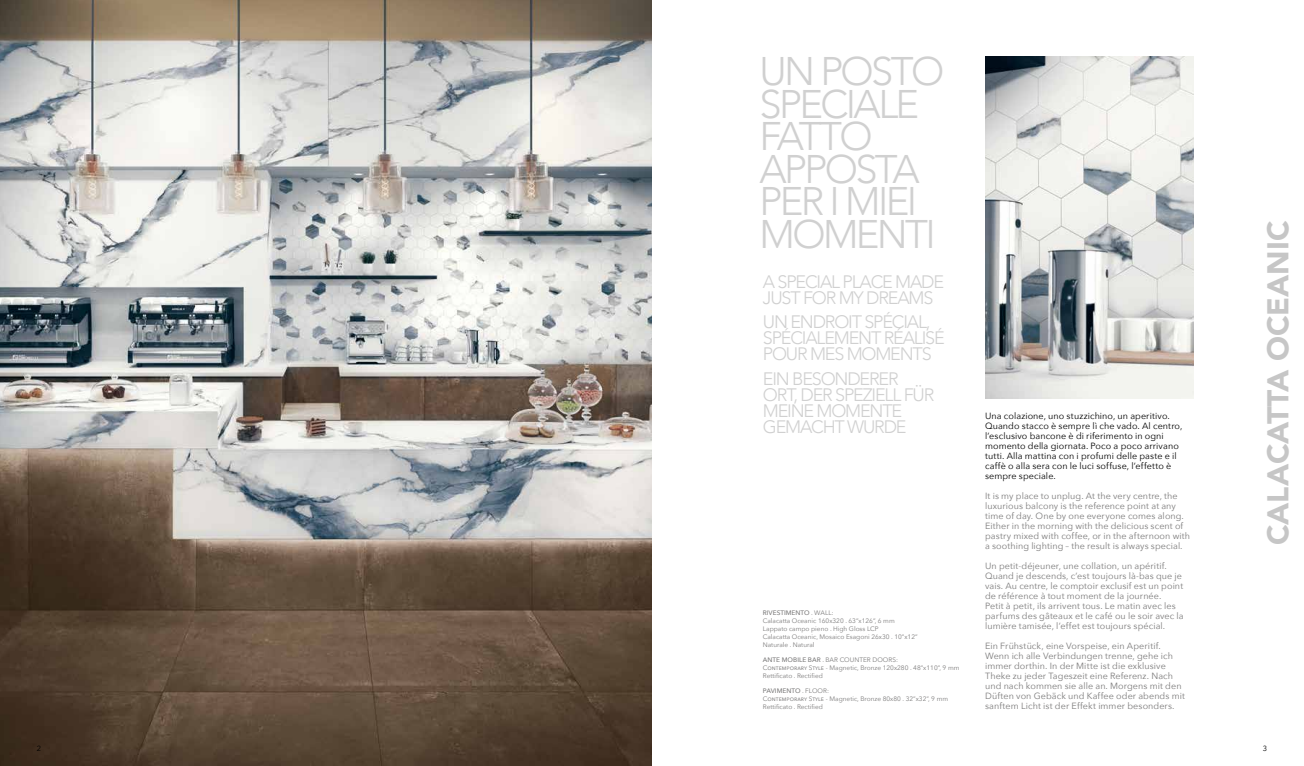
<style>
.page{position:relative;width:1304px;height:766px;background:#fff}
.page>*{position:absolute;margin:0;border:0;box-sizing:border-box;transform-origin:0 0}
.t1{font:300 39.8px/32.5px "Avenir";letter-spacing:-.065em;color:#d0d0d0}
.t2{font:900 30px "Avenir";color:#c6c6c6}
.t3{font:300 18px/16px "Avenir";letter-spacing:-.065em;color:#d0d0d0}
.t4{font:9px/10px "Avenir Next";letter-spacing:.01em;color:#7c7b7b}
.t5{font:9px/10px "Avenir Next";letter-spacing:.01em;color:#000}
.t6{font:7.5px "Avenir Next";color:#000}
.t7{font:6.5px/7.8px "Avenir Next";color:#7c7b7b}
.s1{font-weight:500}
</style>
<div class="page">
<img style="left:0;top:0;width:652px;height:765px">
<img style="left:985px;top:57px;width:208px;height:341px">
<h1 class="t1" style="left:760px;top:55px;width:186px">UN POSTO<br>SPECIALE<br>FATTO<br>APPOSTA<br>PER I MIEI<br>MOMENTI</h1>
<h3 class="t3" style="left:763px;top:273px;width:183px">A SPECIAL PLACE MADE<br>JUST FOR MY DREAMS</h3>
<h3 class="t3" style="left:763px;top:314px;width:183px">UN ENDROIT SPÉCIAL,<br>SPÉCIALEMENT RÉALISÉ<br>POUR MES MOMENTS</h3>
<h3 class="t3" style="left:763px;top:370px;width:173px">EIN BESONDERER<br>ORT, DER SPEZIELL FÜR<br>MEINE MOMENTE<br>GEMACHT WURDE</h3>
<p class="t7" style="left:763px;top:608px;width:156px"><span class="s1">RIVESTIMENTO</span> . WALL:<br>Calacatta Oceanic 160x320 . 63”x126”, 6 mm Lappato campo pieno . High Gloss LCP<br>Calacatta Oceanic, Mosaico Esagoni 26x30 . 10”x12” Naturale . Natural</p>
<p class="t7" style="left:763px;top:655px;width:198px"><span class="s1">ANTE MOBILE BAR</span> . BAR COUNTER DOORS:<br>Contemporary Style - Magnetic, Bronze 120x280 . 48”x110”, 9 mm<br>Rettificato . Rectified</p>
<p class="t7" style="left:763px;top:686px;width:187px"><span class="s1">PAVIMENTO</span> . FLOOR:<br>Contemporary Style - Magnetic, Bronze 80x80 . 32”x32”, 9 mm<br>Rettificato . Rectified</p>
<p class="t5" style="left:985px;top:410px;width:199px">Una colazione, uno stuzzichino, un aperitivo.<br>Quando stacco è sempre lì che vado. Al centro, l’esclusivo bancone è di riferimento in ogni momento della giornata. Poco a poco arrivano tutti. Alla mattina con i profumi delle paste e il caffè o alla sera con le luci soffuse, l’effetto è sempre speciale.</p>
<p class="t4" style="left:985px;top:490px;width:207px">It is my place to unplug. At the very centre, the luxurious balcony is the reference point at any time of day. One by one everyone comes along.<br>Either in the morning with the delicious scent of pastry mixed with coffee, or in the afternoon with a soothing lighting – the result is always special.</p>
<p class="t4" style="left:985px;top:560px;width:200px">Un petit-déjeuner, une collation, un apéritif.<br>Quand je descends, c’est toujours là-bas que je vais. Au centre, le comptoir exclusif est un point de référence à tout moment de la journée.<br>Petit à petit, ils arrivent tous. Le matin avec les parfums des gâteaux et le café ou le soir avec la lumière tamisée, l’effet est toujours spécial.</p>
<p class="t4" style="left:985px;top:640px;width:201px">Ein Frühstück, eine Vorspeise, ein Aperitif.<br>Wenn ich alle Verbindungen trenne, gehe ich immer dorthin. In der Mitte ist die exklusive Theke zu jeder Tageszeit eine Referenz. Nach und nach kommen sie alle an. Morgens mit den Düften von Gebäck und Kaffee oder abends mit sanftem Licht ist der Effekt immer besonders.</p>
<h2 class="t2" style="left:1252px;top:545px;width:326px;rotate:-90deg">CALACATTA OCEANIC</h2>
<p class="t6" style="left:37px;top:742px;width:6px">2</p>
<p class="t6" style="left:1263px;top:742px;width:6px">3</p>
</div>
